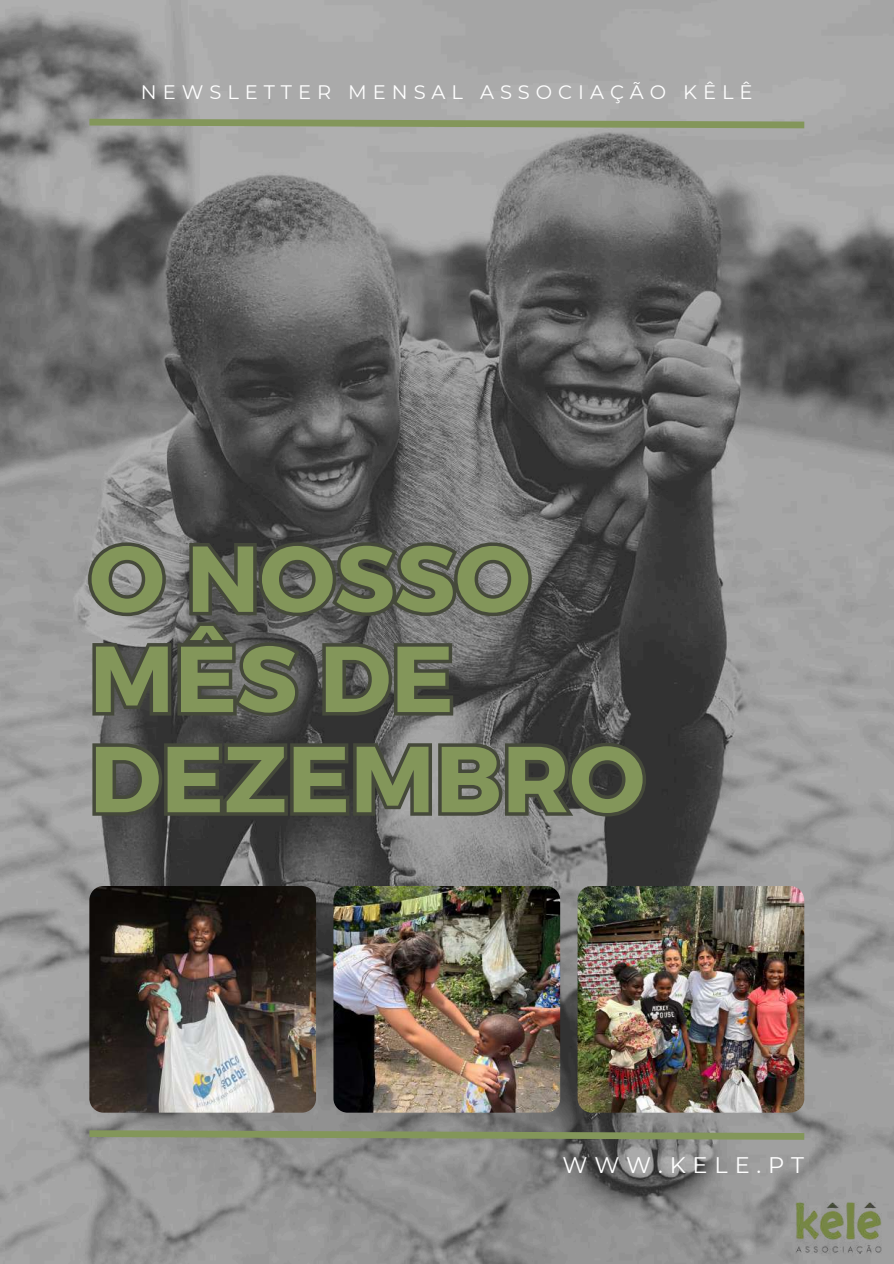
<style>
.page{position:relative;width:894px;height:1264px;background:#fff}
.page>*{position:absolute;margin:0;border:0;box-sizing:border-box;transform-origin:0 0}
.t1{font:700 93.3px/100.2px "Montserrat";color:#83965a}
.t2{font:22.5px "Montserrat";letter-spacing:.305em;color:#fff}
.t3{font:19.5px "Montserrat";letter-spacing:.305em;color:#fff}
</style>
<div class="page">
<img style="left:0;top:0;width:893px;height:1263px">
<img style="left:89px;top:886px;width:227px;height:226px;border-radius:14px">
<img style="left:333px;top:886px;width:227px;height:226px;border-radius:14px">
<img style="left:577px;top:886px;width:227px;height:226px;border-radius:14px">
<svg style="left:83px;top:1126px;width:727px;height:17px;background:#848b74"></svg>
<svg style="left:83px;top:115px;width:727px;height:17px;background:#9aa28a"></svg>
<svg style="left:85px;top:537px;width:450px;height:183px;background:#5c5d58"></svg>
<svg style="left:89px;top:736px;width:560px;height:85px;background:#4d4e48"></svg>
<img style="left:766px;top:1178px;width:127px;height:85px">
<p class="t3" style="left:141px;top:80px;width:613px">NEWSLETTER MENSAL ASSOCIAÇÃO KÊLÊ</p>
<h1 class="t1" style="left:89px;top:524px;width:557px">O NOSSO<br>MÊS DE<br>DEZEMBRO</h1>
<p class="t2" style="left:562px;top:1151px;width:243px">WWW.KELE.PT</p>
</div>
